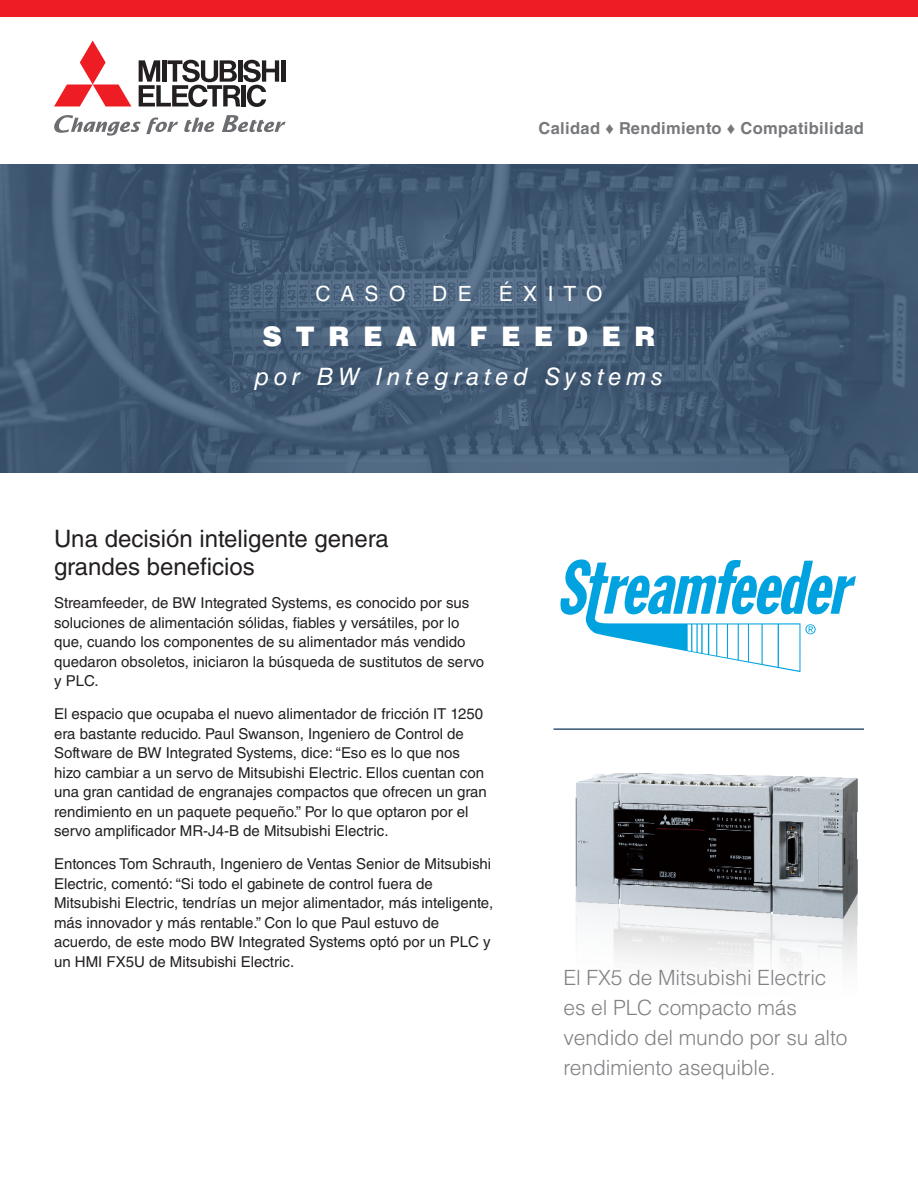
<style>
.page{position:relative;width:918px;height:1188px;background:#fff}
.page>*{position:absolute;margin:0;border:0;box-sizing:border-box;transform-origin:0 0}
.t1{font:900 27px "Helvetica LT Std";letter-spacing:.5em;color:#fff}
.t2{font:24px/28.8px "Helvetica LT Std";color:#231f20}
.t3{font:italic 24px "Helvetica LT Std";letter-spacing:.2em;color:#fff}
.SIDEBAR_TEXT{font:300 21px/30px "Helvetica LT Std";letter-spacing:-.005em;color:#808285}
.t4{font:21px "Helvetica LT Std";letter-spacing:.485em;color:#fff}
.t5{font:700 16.5px "Helvetica LT Std";letter-spacing:.02em;color:#76787b}
.Body{font:15px/19.5px "Helvetica LT Std";color:#231f20}
.s1{font-family:"Arial"}
</style>
<div class="page">
<svg style="left:0;top:164px;width:918px;height:308px;background:#425a74"></svg>
<svg style="left:222px;top:115px;width:64px;height:17px"></svg>
<svg style="left:54px;top:115px;width:124px;height:21px"></svg>
<svg style="left:184px;top:118px;width:30px;height:14px"></svg>
<svg style="left:54px;top:40px;width:77px;height:67px"></svg>
<hr style="left:281px;top:60px;width:4px;height:22px;background:#231f20">
<svg style="left:139px;top:60px;width:140px;height:47px"></svg>
<div style="left:0;top:0;width:918px;height:16px;background:#ee1d23"></div>
<hr style="left:554px;top:728px;width:310px;height:2px;background:#385676">
<svg style="left:560px;top:559px;width:296px;height:113px"></svg>
<img style="left:575px;top:773px;width:283px;height:197px">
<p class="t5" style="left:539px;top:118px;width:327px">Calidad <span class="s1">♦</span> Rendimiento <span class="s1">♦</span> Compatibilidad</p>
<p class="t4" style="left:316px;top:281px;width:91px">CASO</p>
<p class="t4" style="left:432px;top:281px;width:41px">D E</p>
<p class="t4" style="left:499px;top:281px;width:105px">ÉXITO</p>
<p class="t1" style="left:263px;top:319px;width:394px">STREAMFEEDER</p>
<p class="t3" style="left:255px;top:363px;width:410px">por BW Integrated Systems</p>
<p class="t2" style="left:54px;top:524px;width:336px">Una decisión inteligente genera grandes beneficios</p>
<p class="Body" style="left:54px;top:593px;width:432px">Streamfeeder, de BW Integrated Systems, es conocido por sus soluciones de alimentación sólidas, fiables y versátiles, por lo que, cuando los componentes de su alimentador más vendido quedaron obsoletos, iniciaron la búsqueda de sustitutos de servo y PLC.</p>
<p class="Body" style="left:54px;top:704px;width:434px">El espacio que ocupaba el nuevo alimentador de fricción IT 1250 era bastante reducido. Paul Swanson, Ingeniero de Control de Software de BW Integrated Systems, dice: “Eso es lo que nos hizo cambiar a un servo de Mitsubishi Electric. Ellos cuentan con una gran cantidad de engranajes compactos que ofrecen un gran rendimiento en un paquete pequeño.” Por lo que optaron por el servo amplificador MR-J4-B de Mitsubishi Electric.</p>
<p class="Body" style="left:54px;top:854px;width:441px">Entonces Tom Schrauth, Ingeniero de Ventas Senior de Mitsubishi Electric, comentó: “Si todo el gabinete de control fuera de Mitsubishi Electric, tendrías un mejor alimentador, más inteligente, más innovador y más rentable.” Con lo que Paul estuvo de acuerdo, de este modo BW Integrated Systems optó por un PLC y un HMI FX5U de Mitsubishi Electric.</p>
<p class="SIDEBAR_TEXT" style="left:563px;top:963px;width:286px">El FX5 de Mitsubishi Electric es el PLC compacto más vendido del mundo por su alto rendimiento asequible.</p>
</div>
